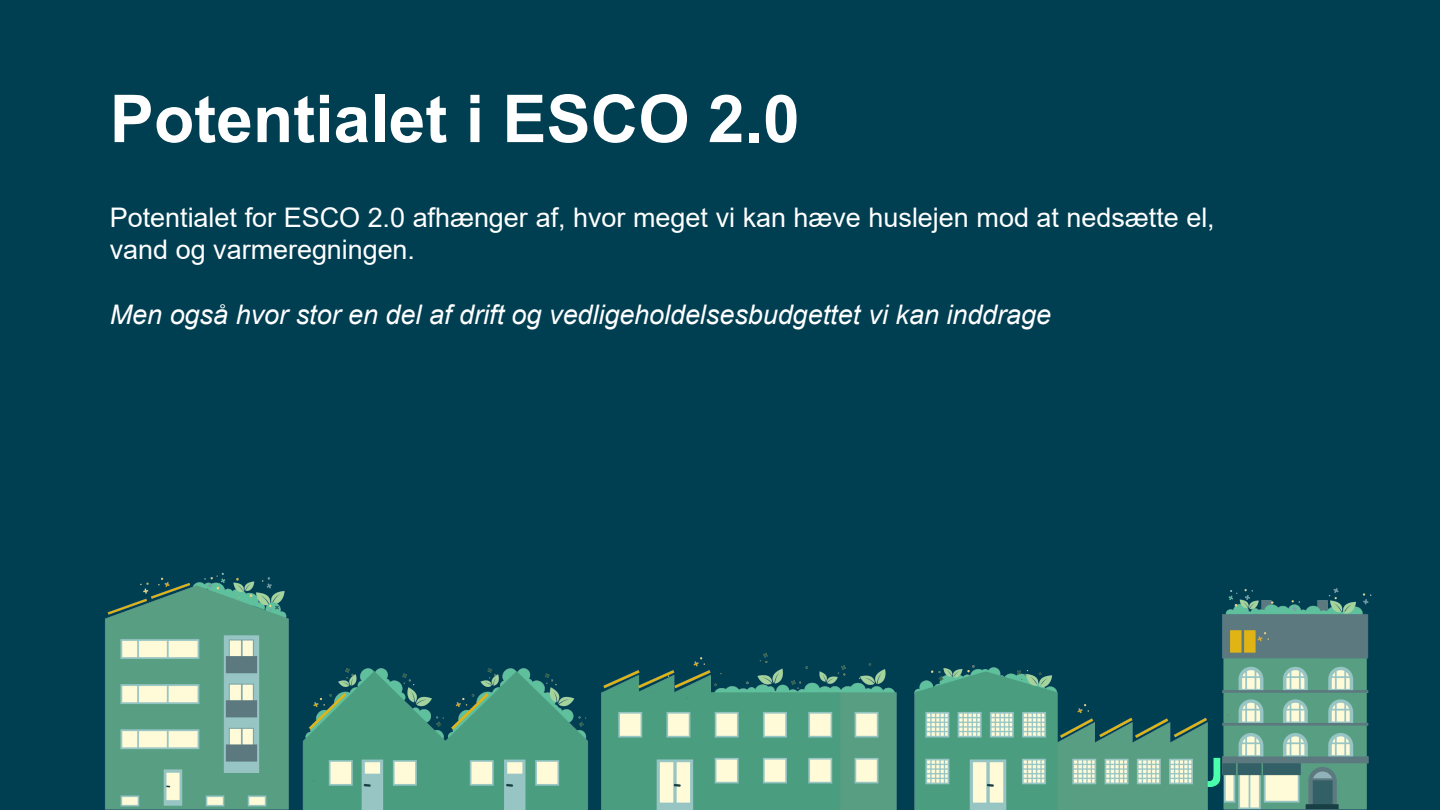
<style>
.page{position:relative;width:1440px;height:810px;background:#003e51}
.page>*{position:absolute;margin:0;border:0;box-sizing:border-box;transform-origin:0 0}
.t1{font:700 66px "Arial";color:#fff}
.t2{font:27px/32.4px "Arial";letter-spacing:-.005em;color:#fff}
.t3{font:italic 27px "Arial";letter-spacing:-.005em;color:#fff}
</style>
<div class="page">
<img style="left:105px;top:572px;width:1267px;height:238px">
<h1 class="t1" style="left:110px;top:82px;width:691px">Potentialet i ESCO 2.0</h1>
<p class="t2" style="left:110px;top:201px;width:1107px">Potentialet for ESCO 2.0 afhænger af, hvor meget vi kan hæve huslejen mod at nedsætte el, vand og varmeregningen.</p>
<p class="t3" style="left:110px;top:299px;width:943px">Men også hvor stor en del af drift og vedligeholdelsesbudgettet vi kan inddrage</p>
</div>
